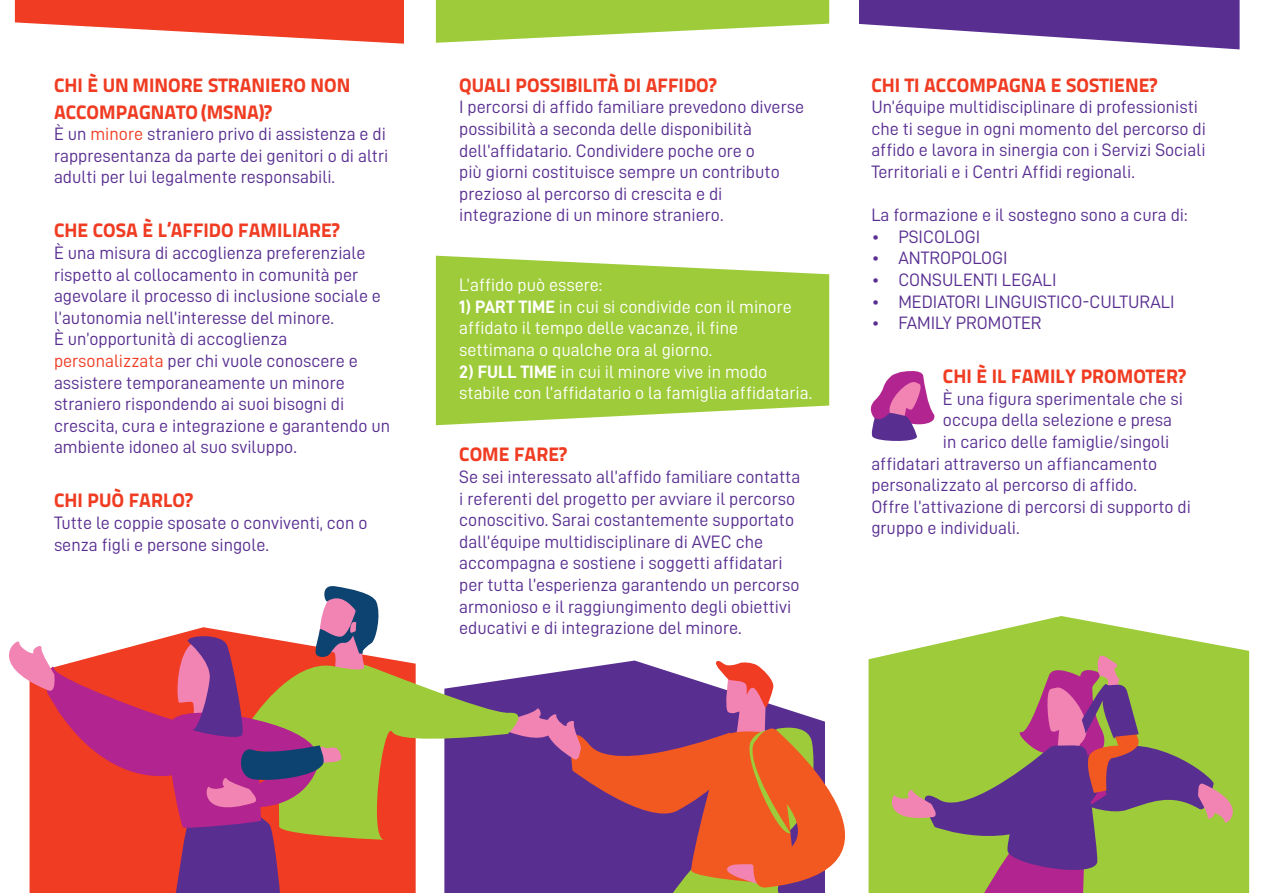
<style>
.page{position:relative;width:1263px;height:893px;background:#fff}
.page>*{position:absolute;margin:0;border:0;box-sizing:border-box;transform-origin:0 0}
.t1{font:800 19.5px/27px "Titillium Text 22 L";color:#ef3c22}
.t2{font:18px/21.6px "D DIN";color:#582e91}
.t3{font:18px/21.6px "D DIN";color:#fff}
.s1{color:#ef3c22}
.s2{font-family:"D DIN Bold"}
</style>
<div class="page">
<div style="left:444px;top:840px;width:57px;height:53px;background:#582e91"></div>
<svg style="left:915px;top:616px;width:324px;height:33px"></svg>
<svg style="left:389px;top:840px;width:27px;height:53px"></svg>
<svg style="left:436px;top:0;width:393px;height:43px"></svg>
<svg style="left:859px;top:0;width:380px;height:49px"></svg>
<svg style="left:15px;top:0;width:389px;height:44px"></svg>
<svg style="left:389px;top:659px;width:112px;height:181px"></svg>
<svg style="left:9px;top:586px;width:380px;height:307px"></svg>
<svg style="left:501px;top:649px;width:749px;height:244px;background:#a1866e"></svg>
<svg style="left:436px;top:256px;width:393px;height:169px;background:#a8d04f"></svg>
<svg style="left:870px;top:371px;width:65px;height:70px"></svg>
<p class="t1" style="left:54px;top:70px;width:298px">CHI È UN MINORE STRANIERO NON<br>ACCOMPAGNATO (MSNA)?</p>
<p class="t2" style="left:54px;top:123px;width:336px">È un <span class="s1">minore</span> straniero privo di assistenza e di rappresentanza da parte dei genitori o di altri adulti per lui legalmente responsabili.</p>
<p class="t1" style="left:54px;top:216px;width:287px">CHE COSA È L’AFFIDO FAMILIARE?</p>
<p class="t2" style="left:54px;top:242px;width:338px">È una misura di accoglienza preferenziale rispetto al collocamento in comunità per agevolare il processo di inclusione sociale e l’autonomia nell’interesse del minore.<br>È un’opportunità di accoglienza <span class="s1">personalizzata</span> per chi vuole conoscere e assistere temporaneamente un minore straniero rispondendo ai suoi bisogni di crescita, cura e integrazione e garantendo un ambiente idoneo al suo sviluppo.</p>
<p class="t1" style="left:54px;top:486px;width:140px">CHI PUÒ FARLO?</p>
<p class="t2" style="left:54px;top:512px;width:315px">Tutte le coppie sposate o conviventi, con o senza figli e persone singole.</p>
<p class="t1" style="left:459px;top:70px;width:259px">QUALI POSSIBILITÀ DI AFFIDO?</p>
<p class="t2" style="left:459px;top:96px;width:346px">I percorsi di affido familiare prevedono diverse possibilità a seconda delle disponibilità dell’affidatario. Condividere poche ore o<br>più giorni costituisce sempre un contributo prezioso al percorso di crescita e di integrazione di un minore straniero.</p>
<p class="t3" style="left:459px;top:274px;width:145px">L’affido può essere:</p>
<p class="t3" style="left:459px;top:295px;width:334px"><span class="s2">1) PART TIME</span> in cui si condivide con il minore affidato il tempo delle vacanze, il fine settimana o qualche ora al giorno.</p>
<p class="t3" style="left:459px;top:360px;width:354px"><span class="s2">2) FULL TIME</span> in cui il minore vive in modo stabile con l’affidatario o la famiglia affidataria.</p>
<p class="t1" style="left:459px;top:440px;width:109px">COME FARE?</p>
<p class="t2" style="left:459px;top:466px;width:342px">Se sei interessato all’affido familiare contatta i referenti del progetto per avviare il percorso conoscitivo. Sarai costantemente supportato dall’équipe multidisciplinare di AVEC che accompagna e sostiene i soggetti affidatari per tutta l’esperienza garantendo un percorso armonioso e il raggiungimento degli obiettivi educativi e di integrazione del minore.</p>
<p class="t1" style="left:871px;top:70px;width:287px">CHI TI ACCOMPAGNA E SOSTIENE?</p>
<p class="t2" style="left:871px;top:96px;width:336px">Un’équipe multidisciplinare di professionisti che ti segue in ogni momento del percorso di affido e lavora in sinergia con i Servizi Sociali Territoriali e i Centri Affidi regionali.</p>
<p class="t2" style="left:871px;top:204px;width:318px">La formazione e il sostegno sono a cura di:</p>
<p class="t2" style="left:871px;top:225px;width:110px">• PSICOLOGI</p>
<p class="t2" style="left:871px;top:247px;width:138px">• ANTROPOLOGI</p>
<p class="t2" style="left:871px;top:269px;width:187px">• CONSULENTI LEGALI</p>
<p class="t2" style="left:871px;top:290px;width:305px">• MEDIATORI LINGUISTICO-CULTURALI</p>
<p class="t2" style="left:871px;top:312px;width:172px">• FAMILY PROMOTER</p>
<p class="t1" style="left:943px;top:362px;width:244px">CHI È IL FAMILY PROMOTER?</p>
<p class="t2" style="left:943px;top:387px;width:242px">È una figura sperimentale che si</p>
<p class="t2" style="left:943px;top:409px;width:231px">occupa della selezione e presa</p>
<p class="t2" style="left:943px;top:431px;width:228px">in carico delle famiglie/singoli</p>
<p class="t2" style="left:871px;top:452px;width:288px">affidatari attraverso un affiancamento</p>
<p class="t2" style="left:871px;top:474px;width:267px">personalizzato al percorso di affido.</p>
<p class="t2" style="left:871px;top:495px;width:321px">Offre l’attivazione di percorsi di supporto di</p>
<p class="t2" style="left:871px;top:517px;width:150px">gruppo e individuali.</p>
</div>
